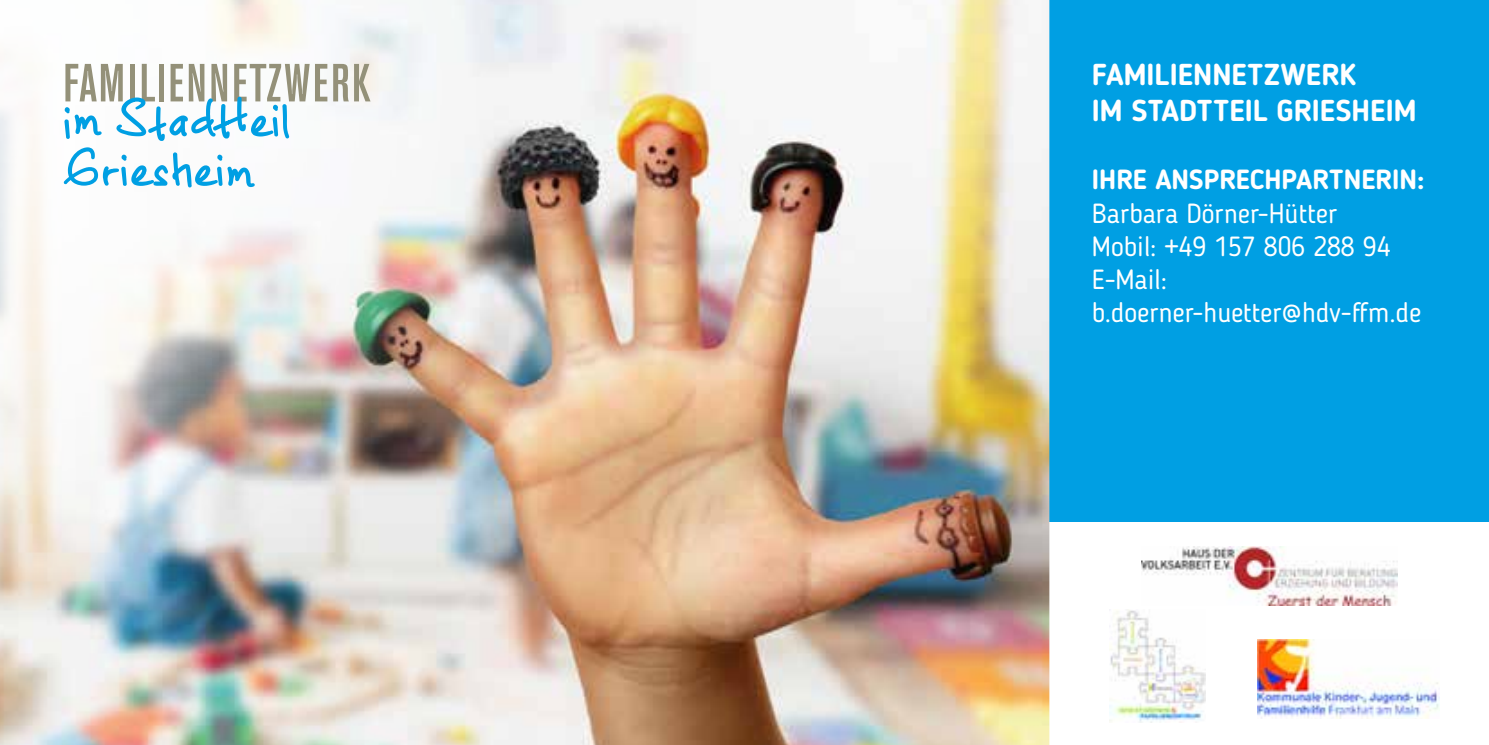
<style>
.page{position:relative;width:1489px;height:745px;background:#fff}
.page>*{position:absolute;margin:0;border:0;box-sizing:border-box;transform-origin:0 0}
.t1{font:700 30px/36px "Blogger Sans";color:#fff}
.t2{font:27.5px/33px "Blogger Sans";color:#fff}
.t3{font:700 27.5px "Blogger Sans";color:#fff}
</style>
<div class="page">
<div style="left:1045px;top:0;width:443px;height:521px;background:#009fe3"></div>
<img style="left:0;top:0;width:1049px;height:744px">
<img style="left:0;top:0;width:510px;height:634px">
<svg style="left:333px;top:64px;width:37px;height:37px"></svg>
<svg style="left:64px;top:64px;width:263px;height:77px"></svg>
<svg style="left:64px;top:147px;width:191px;height:40px"></svg>
<img style="left:1141px;top:546px;width:255px;height:58px">
<img style="left:1257px;top:639px;width:182px;height:79px">
<img style="left:1109px;top:609px;width:96px;height:113px">
<p class="t1" style="left:1091px;top:56px;width:326px">FAMILIENNETZWERK<br>IM STADTTEIL GRIESHEIM</p>
<p class="t3" style="left:1091px;top:163px;width:334px">IHRE ANSPRECHPARTNERIN:</p>
<p class="t2" style="left:1091px;top:196px;width:331px">Barbara Dörner-Hütter<br>Mobil: +49 157 806 288 94<br>E-Mail: b.doerner-huetter@hdv-ffm.de</p>
</div>
